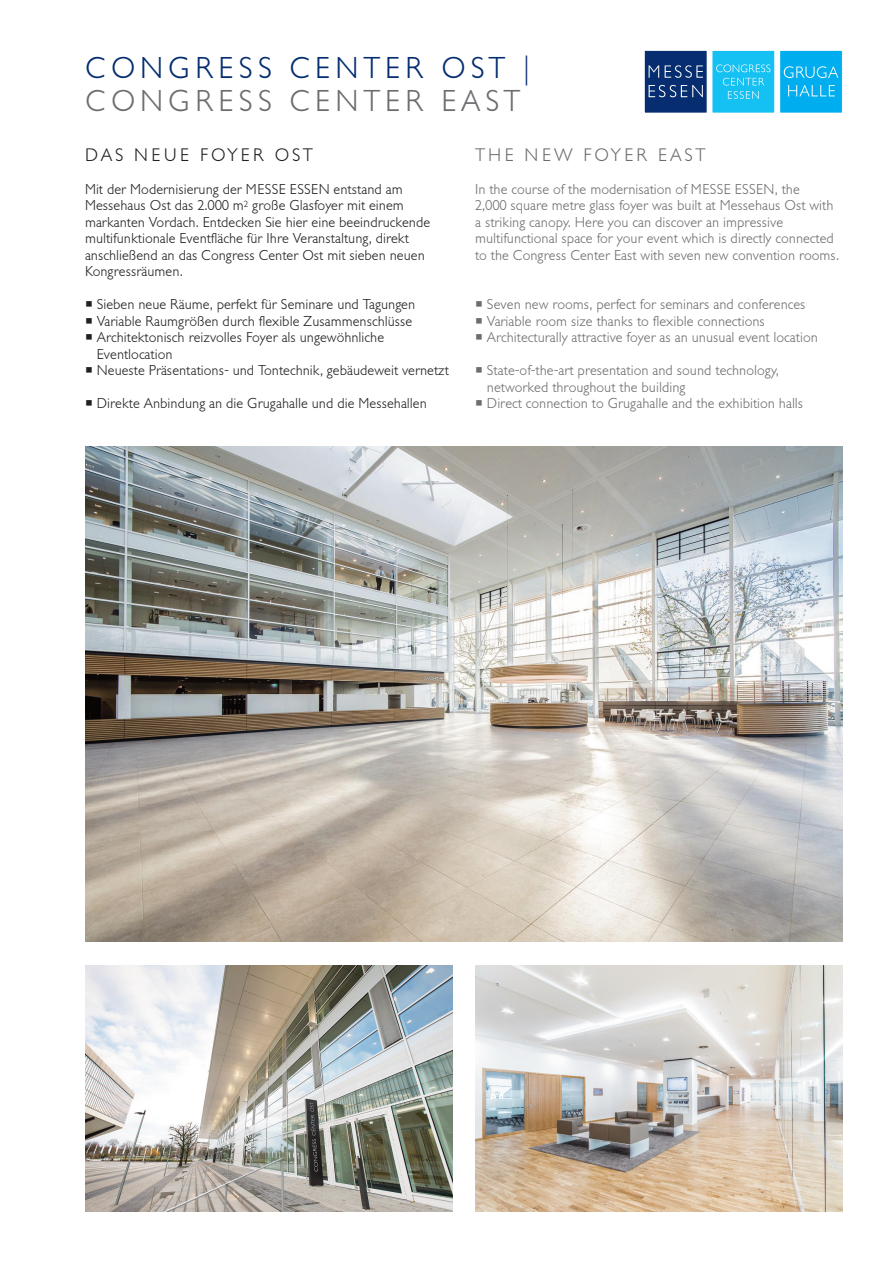
<style>
.page{position:relative;width:893px;height:1263px;background:#fff}
.page>*{position:absolute;margin:0;border:0;box-sizing:border-box;transform-origin:0 0}
.t1{font:300 30px "Gill Sans BQ";letter-spacing:.16em;color:#052d6f}
.t2{font:300 30px "Gill Sans BQ";letter-spacing:.16em;color:#6c6d70}
.t3{font:300 18px "Gill Sans BQ";letter-spacing:.16em;color:#231f20}
.t4{font:300 18px "Gill Sans BQ";letter-spacing:.16em;color:#6c6d70}
.t5{font:300 14.25px/16.5px "Gill Sans BQ";color:#6c6d70}
.t6{font:300 14.25px/16.5px "Gill Sans BQ";color:#231f20}
</style>
<div class="page">
<div style="left:780px;top:50px;width:62px;height:63px;background:#00aeef"></div>
<svg style="left:788px;top:85px;width:47px;height:11px"></svg>
<svg style="left:784px;top:66px;width:54px;height:12px"></svg>
<div style="left:779px;top:50px;width:64px;height:64px;border:1px solid #fff"></div>
<div style="left:712px;top:50px;width:63px;height:63px;background:#15c0f2"></div>
<svg style="left:723px;top:78px;width:41px;height:21px"></svg>
<svg style="left:716px;top:64px;width:54px;height:8px"></svg>
<div style="left:711px;top:50px;width:64px;height:64px;border:1px solid #fff"></div>
<div style="left:644px;top:50px;width:63px;height:63px;background:#052d6f"></div>
<svg style="left:649px;top:65px;width:54px;height:13px"></svg>
<svg style="left:649px;top:85px;width:54px;height:12px"></svg>
<div style="left:644px;top:50px;width:64px;height:64px;border:1px solid #fff"></div>
<img style="left:85px;top:965px;width:368px;height:247px">
<img style="left:475px;top:965px;width:368px;height:247px">
<img style="left:85px;top:446px;width:758px;height:495px">
<h1 class="t1" style="left:85px;top:51px;width:447px">CONGRESS CENTER OST |</h1>
<h1 class="t2" style="left:85px;top:84px;width:437px">CONGRESS CENTER EAST</h1>
<p class="t3" style="left:85px;top:145px;width:230px">DAS NEUE FOYER OST</p>
<p class="t6" style="left:85px;top:181px;width:347px">Mit der Modernisierung der MESSE ESSEN entstand am Messehaus Ost das 2.000 m<sup>2</sup> große Glasfoyer mit einem markanten Vordach. Entdecken Sie hier eine beeindruckende multifunktionale Eventfläche für Ihre Veranstaltung, direkt anschließend an das Congress Center Ost mit sieben neuen Kongressräumen.</p>
<p class="t6" style="left:85px;top:297px;width:332px">○ Sieben neue Räume, perfekt für Seminare und Tagungen</p>
<p class="t6" style="left:85px;top:313px;width:329px">○ Variable Raumgrößen durch flexible Zusammenschlüsse</p>
<p class="t6" style="left:97px;top:330px;width:289px;text-indent:-12px">○ Architektonisch reizvolles Foyer als ungewöhnliche<br>Eventlocation</p>
<p class="t6" style="left:85px;top:363px;width:365px">○ Neueste Präsentations- und Tontechnik, gebäudeweit vernetzt</p>
<p class="t6" style="left:85px;top:396px;width:343px">○ Direkte Anbindung an die Grugahalle und die Messehallen</p>
<p class="t4" style="left:475px;top:145px;width:232px">THE NEW FOYER EAST</p>
<p class="t5" style="left:475px;top:181px;width:365px">In the course of the modernisation of MESSE ESSEN, the<br>2,000 square metre glass foyer was built at Messehaus Ost with a striking canopy. Here you can discover an impressive multifunctional space for your event which is directly connected to the Congress Center East with seven new convention rooms.</p>
<p class="t5" style="left:475px;top:297px;width:332px">○ Seven new rooms, perfect for seminars and conferences</p>
<p class="t5" style="left:475px;top:313px;width:291px">○ Variable room size thanks to flexible connections</p>
<p class="t5" style="left:475px;top:330px;width:344px">○ Architecturally attractive foyer as an unusual event location</p>
<p class="t5" style="left:487px;top:363px;width:293px;text-indent:-12px">○ State-of-the-art presentation and sound technology, networked throughout the building</p>
<p class="t5" style="left:475px;top:396px;width:330px">○ Direct connection to Grugahalle and the exhibition halls</p>
</div>
